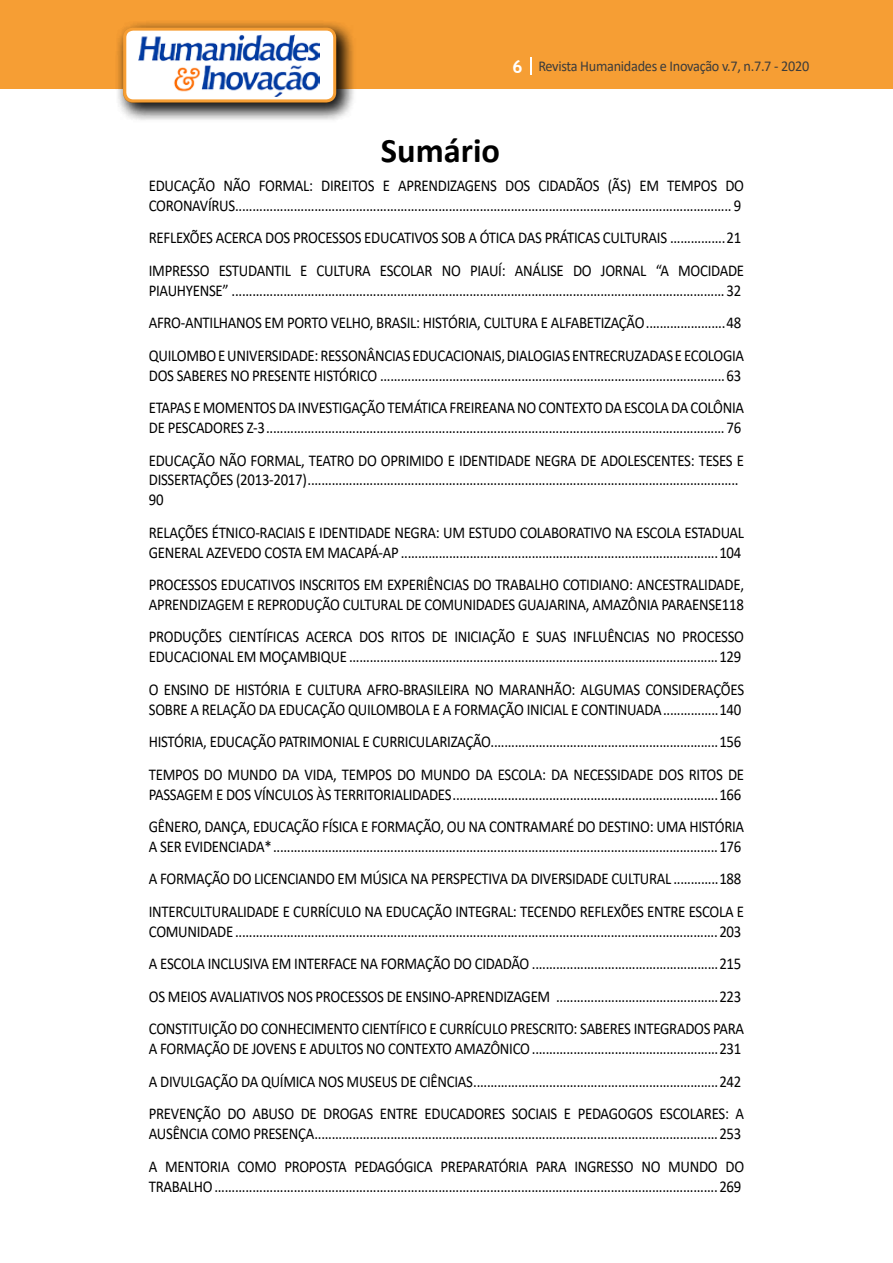
<style>
.page{position:relative;width:893px;height:1263px;background:#fff}
.page>*{position:absolute;margin:0;border:0;box-sizing:border-box;transform-origin:0 0}
.t1{font:700 34.5px "Calibri";color:#000}
.t2{font:16.5px/32.5px "Calibri";letter-spacing:-.02em;color:#000;scale:.9 1}
.t3{font:15px "Calibri";letter-spacing:-.02em;color:#3c3c3b;scale:.95 1}
.s1{font-family:"Trebuchet MS";font-weight:700;font-size:18px;color:#fff}
</style>
<div class="page">
<div style="left:0;top:0;width:893px;height:88px;background:#f69e34"></div>
<svg style="left:530px;top:57px;width:2px;height:18px"></svg>
<div style="left:115px;top:19px;width:241px;height:103px;background:#000;opacity:.75"></div>
<div style="left:125px;top:29px;width:210px;height:72px;background:#fff;border-radius:9px"></div>
<img style="left:139px;top:35px;width:180px;height:62px">
<div style="left:123px;top:28px;width:213px;height:74px;border:3px solid #f69e34;border-radius:9px"></div>
<p class="t3" style="left:512px;top:56px;width:314px"><span class="s1">6</span> Revista Humanidades e Inovação v.7, n.7.7 - 2020</p>
<h1 class="t1" style="left:381px;top:126px;width:121px">Sumário</h1>
<p class="t2" style="left:149px;top:175px;width:663px;line-height:19.8px">EDUCAÇÃO NÃO FORMAL: DIREITOS E APRENDIZAGENS DOS CIDADÃOS (ÃS) EM TEMPOS DO<br>CORONAVÍRUS................................................................................................................................................ 9</p>
<p class="t2" style="left:149px;top:221px;width:663px">REFLEXÕES ACERCA DOS PROCESSOS EDUCATIVOS SOB A ÓTICA DAS PRÁTICAS CULTURAIS ................21<br>IMPRESSO ESTUDANTIL E CULTURA ESCOLAR NO PIAUÍ: ANÁLISE DO JORNAL “A MOCIDADE</p>
<p class="t2" style="left:149px;top:274px;width:663px">PIAUHYENSE” ............................................................................................................................................... 32<br>AFRO-ANTILHANOS EM PORTO VELHO, BRASIL: HISTÓRIA, CULTURA E ALFABETIZAÇÃO.......................48<br>QUILOMBO E UNIVERSIDADE: RESSONÂNCIAS EDUCACIONAIS, DIALOGIAS ENTRECRUZADAS E ECOLOGIA</p>
<p class="t2" style="left:149px;top:358px;width:663px">DOS SABERES NO PRESENTE HISTÓRICO ....................................................................................................63<br>ETAPAS E MOMENTOS DA INVESTIGAÇÃO TEMÁTICA FREIREANA NO CONTEXTO DA ESCOLA DA COLÔNIA</p>
<p class="t2" style="left:149px;top:411px;width:663px">DE PESCADORES Z-3..................................................................................................................................... 76<br>EDUCAÇÃO NÃO FORMAL, TEATRO DO OPRIMIDO E IDENTIDADE NEGRA DE ADOLESCENTES: TESES E</p>
<p class="t2" style="left:149px;top:469px;width:657px;line-height:19.8px">DISSERTAÇÕES (2013-2017).............................................................................................................................<br>90</p>
<p class="t2" style="left:149px;top:522px;width:663px;line-height:19.8px">RELAÇÕES ÉTNICO-RACIAIS E IDENTIDADE NEGRA: UM ESTUDO COLABORATIVO NA ESCOLA ESTADUAL<br>GENERAL AZEVEDO COSTA EM MACAPÁ-AP ............................................................................................104</p>
<p class="t2" style="left:149px;top:574px;width:663px;line-height:19.8px">PROCESSOS EDUCATIVOS INSCRITOS EM EXPERIÊNCIAS DO TRABALHO COTIDIANO: ANCESTRALIDADE,<br>APRENDIZAGEM E REPRODUÇÃO CULTURAL DE COMUNIDADES GUAJARINA, AMAZÔNIA PARAENSE118</p>
<p class="t2" style="left:149px;top:627px;width:663px;line-height:19.8px">PRODUÇÕES CIENTÍFICAS ACERCA DOS RITOS DE INICIAÇÃO E SUAS INFLUÊNCIAS NO PROCESSO<br>EDUCACIONAL EM MOÇAMBIQUE ...........................................................................................................129</p>
<p class="t2" style="left:149px;top:679px;width:663px;line-height:19.8px">O ENSINO DE HISTÓRIA E CULTURA AFRO-BRASILEIRA NO MARANHÃO: ALGUMAS CONSIDERAÇÕES<br>SOBRE A RELAÇÃO DA EDUCAÇÃO QUILOMBOLA E A FORMAÇÃO INICIAL E CONTINUADA................140</p>
<p class="t2" style="left:149px;top:725px;width:663px">HISTÓRIA, EDUCAÇÃO PATRIMONIAL E CURRICULARIZAÇÃO..................................................................156<br>TEMPOS DO MUNDO DA VIDA, TEMPOS DO MUNDO DA ESCOLA: DA NECESSIDADE DOS RITOS DE</p>
<p class="t2" style="left:149px;top:777px;width:663px">PASSAGEM E DOS VÍNCULOS ÀS TERRITORIALIDADES.............................................................................166<br>GÊNERO, DANÇA, EDUCAÇÃO FÍSICA E FORMAÇÃO, OU NA CONTRAMARÉ DO DESTINO: UMA HISTÓRIA</p>
<p class="t2" style="left:149px;top:830px;width:663px">A SER EVIDENCIADA*.................................................................................................................................176<br>A FORMAÇÃO DO LICENCIANDO EM MÚSICA NA PERSPECTIVA DA DIVERSIDADE CULTURAL .............188<br>INTERCULTURALIDADE E CURRÍCULO NA EDUCAÇÃO INTEGRAL: TECENDO REFLEXÕES ENTRE ESCOLA E</p>
<p class="t2" style="left:149px;top:915px;width:663px">COMUNIDADE ............................................................................................................................................203<br>A ESCOLA INCLUSIVA EM INTERFACE NA FORMAÇÃO DO CIDADÃO ......................................................215<br>OS MEIOS AVALIATIVOS NOS PROCESSOS DE ENSINO-APRENDIZAGEM ...............................................223<br>CONSTITUIÇÃO DO CONHECIMENTO CIENTÍFICO E CURRÍCULO PRESCRITO: SABERES INTEGRADOS PARA</p>
<p class="t2" style="left:149px;top:1032px;width:663px">A FORMAÇÃO DE JOVENS E ADULTOS NO CONTEXTO AMAZÔNICO......................................................231<br>A DIVULGAÇÃO DA QUÍMICA NOS MUSEUS DE CIÊNCIAS.......................................................................242<br>PREVENÇÃO DO ABUSO DE DROGAS ENTRE EDUCADORES SOCIAIS E PEDAGOGOS ESCOLARES: A</p>
<p class="t2" style="left:149px;top:1117px;width:663px">AUSÊNCIA COMO PRESENÇA.....................................................................................................................253<br>A MENTORIA COMO PROPOSTA PEDAGÓGICA PREPARATÓRIA PARA INGRESSO NO MUNDO DO</p>
<p class="t2" style="left:149px;top:1169px;width:660px">TRABALHO..................................................................................................................................................269</p>
</div>
